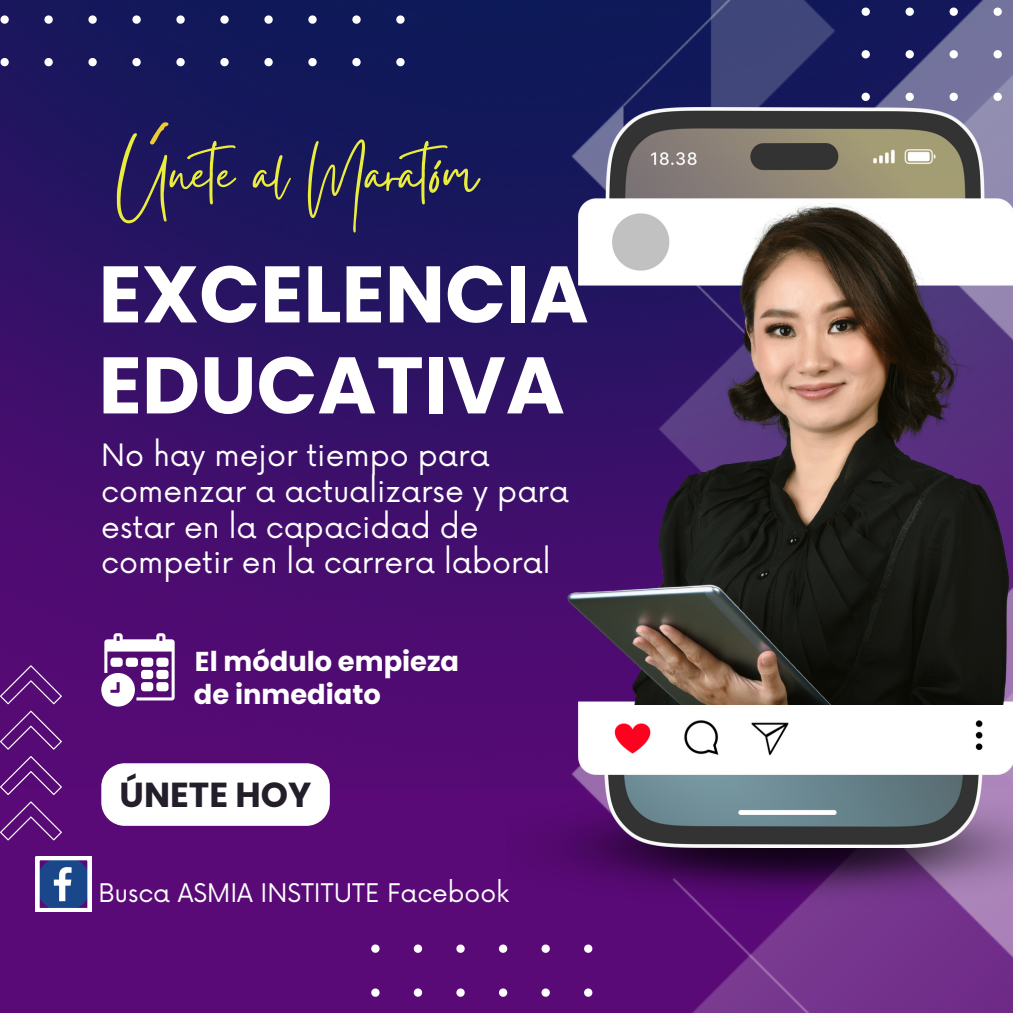
<style>
.page{position:relative;width:1013px;height:1013px;background:#fff}
.page>*{position:absolute;margin:0;border:0;box-sizing:border-box;transform-origin:0 0}
.t1{font:700 80px/91px "Poppins";color:#fff}
.t2{font:75px "Gistesy";color:#eaec3e}
.t3{font:700 34.75px "Poppins";color:#241e2b}
.t4{font:30px/35.6px "Now";color:#fff}
.t5{font:700 27.25px "Poppins";color:#fff}
.t6{font:25px "Now";color:#fff}
</style>
<div class="page">
<div style="left:0;top:0;width:1012px;height:1012px;background:#590a76"></div>
<img style="left:0;top:0;width:571px;height:782px">
<img style="left:592px;top:911px;width:420px;height:101px">
<img style="left:571px;top:0;width:441px;height:781px">
<img style="left:558px;top:829px;width:454px;height:82px">
<img style="left:578px;top:108px;width:434px;height:739px">
<svg style="left:101px;top:633px;width:73px;height:73px"></svg>
<div style="left:101px;top:763px;width:229px;height:62px;background:#fff;border-radius:23px"></div>
<svg style="left:0;top:0;width:404px;height:66px;background:#1c2161"></svg>
<svg style="left:0;top:665px;width:62px;height:39px"></svg>
<svg style="left:0;top:710px;width:62px;height:39px"></svg>
<svg style="left:0;top:756px;width:62px;height:39px"></svg>
<svg style="left:0;top:801px;width:62px;height:39px"></svg>
<svg style="left:861px;top:0;width:151px;height:101px;background:#4e5083"></svg>
<svg style="left:371px;top:944px;width:221px;height:53px"></svg>
<svg style="left:150px;top:122px;width:18px;height:22px"></svg>
<svg style="left:36px;top:856px;width:55px;height:55px;background:#6d84b1"></svg>
<img style="left:562px;top:163px;width:448px;height:541px">
<p class="t2" style="left:116px;top:121px;width:362px">Unete al Maratóm</p>
<p class="t1" style="left:99px;top:249px;width:491px">EXCELENCIA<br>EDUCATIVA</p>
<p class="t4" style="left:101px;top:439px;width:469px">No hay mejor tiempo para comenzar a actualizarse y para estar en la capacidad de competir en la carrera laboral</p>
<p class="t5" style="left:195px;top:642px;width:266px">El módulo empieza</p>
<h4 class="t5" style="left:194px;top:675px;width:188px">de inmediato</h4>
<h5 class="t3" style="left:120px;top:770px;width:193px">ÚNETE HOY</h5>
<p class="t6" style="left:99px;top:879px;width:412px">Busca ASMIA INSTITUTE Facebook</p>
</div>
